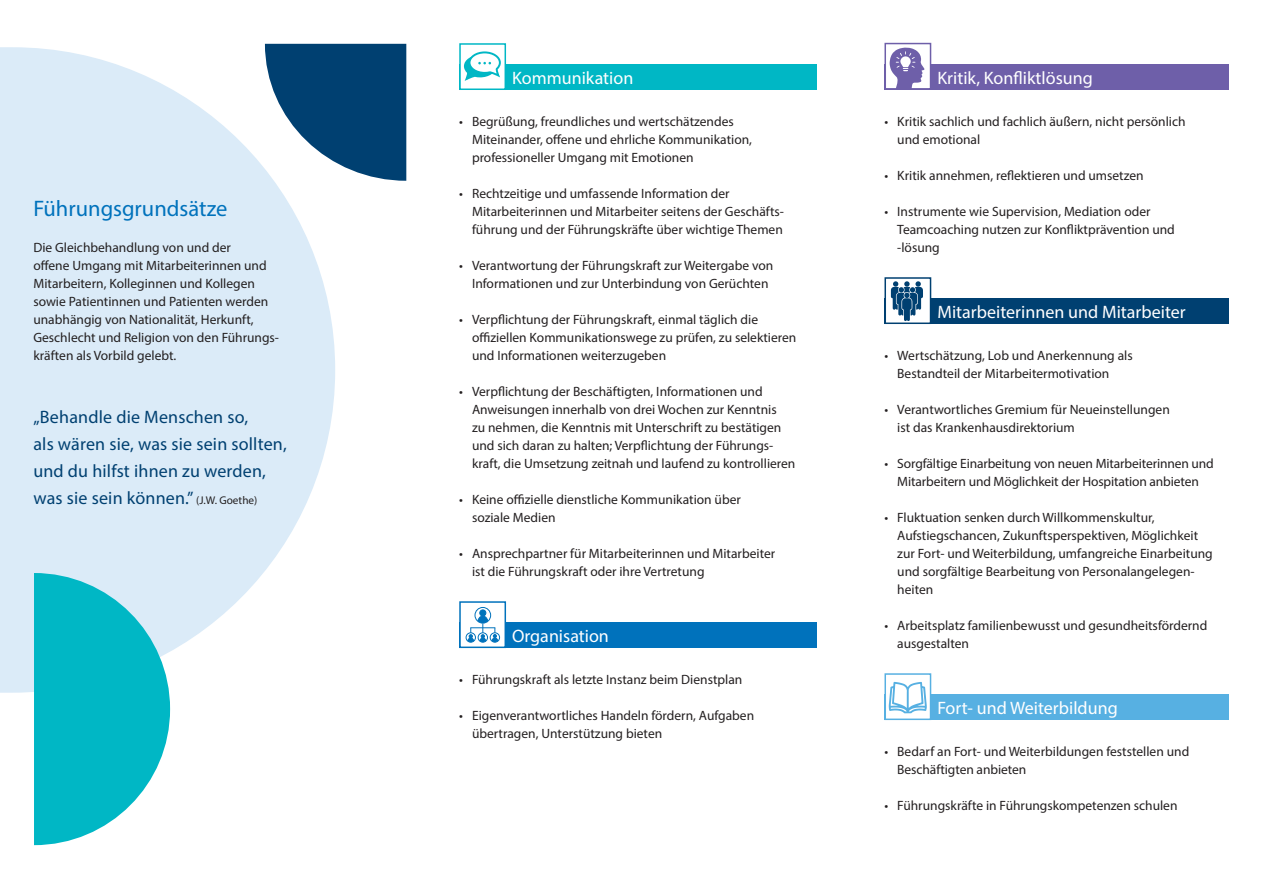
<style>
.page{position:relative;width:1263px;height:893px;background:#fff}
.page>*{position:absolute;margin:0;border:0;box-sizing:border-box;transform-origin:0 0}
.C___L_-Überschrift{font:22.5px "Myriad Pro";color:#0072bc}
.C___Fließtext___Roma{font:18px "Myriad Pro";letter-spacing:.01em;color:#004071}
.C___L_-Überschrift-2{font:18px "Myriad Pro";color:#fff}
.C___Fließtext___Roma-2{font:13.5px/18px "Myriad Pro";color:#231f20}
.s1{font-size:11.25px;color:#231f20}
</style>
<div class="page">
<svg style="left:0;top:47px;width:335px;height:646px;fill:#dbebf8"></svg>
<div style="left:884px;top:64px;width:345px;height:26px;background:#6e5fa9"></div>
<div style="left:885px;top:44px;width:45px;height:45px;background:#fff"></div>
<svg style="left:890px;top:47px;width:35px;height:40px"></svg>
<div style="left:884px;top:43px;width:47px;height:47px;border:2px solid #6e5fa9"></div>
<div style="left:884px;top:299px;width:345px;height:25px;background:#004071"></div>
<div style="left:884px;top:277px;width:47px;height:47px;background:#fff;border:2px solid #004071"></div>
<div style="left:884px;top:695px;width:345px;height:25px;background:#57b0e2"></div>
<div style="left:884px;top:673px;width:47px;height:47px;background:#fff;border:2px solid #57b0e2"></div>
<div style="left:459px;top:65px;width:357px;height:25px;background:#00b7c5"></div>
<div style="left:459px;top:43px;width:47px;height:47px;background:#fff;border:2px solid #00b7c5"></div>
<div style="left:459px;top:623px;width:357px;height:25px;background:#0072bc"></div>
<div style="left:459px;top:601px;width:47px;height:47px;background:#fff;border:2px solid #0072bc"></div>
<svg style="left:34px;top:573px;width:136px;height:272px;background:#32c4d0"></svg>
<svg style="left:265px;top:44px;width:141px;height:137px"></svg>
<svg style="left:464px;top:51px;width:37px;height:30px"></svg>
<div style="left:479px;top:609px;width:7px;height:7px;border:1px solid #0072bc;border-radius:50%"></div>
<div style="left:475px;top:607px;width:16px;height:16px;border:1px solid #0072bc;border-radius:50%"></div>
<div style="left:478px;top:632px;width:10px;height:11px;border:1px solid #0072bc;border-radius:50%"></div>
<div style="left:466px;top:632px;width:10px;height:11px;border:1px solid #0072bc;border-radius:50%"></div>
<svg style="left:467px;top:610px;width:31px;height:32px"></svg>
<div style="left:490px;top:632px;width:10px;height:11px;border:1px solid #0072bc;border-radius:50%"></div>
<svg style="left:891px;top:281px;width:32px;height:40px"></svg>
<svg style="left:889px;top:682px;width:38px;height:31px"></svg>
<p class="C___L_-Überschrift" style="left:33px;top:195px;width:196px">Führungsgrundsätze</p>
<p class="C___Fließtext___Roma-2" style="left:33px;top:238px;width:199px">Die Gleichbehandlung von und der</p>
<p class="C___Fließtext___Roma-2" style="left:33px;top:256px;width:247px">offene Umgang mit Mitarbeiterinnen und Mitarbeitern, Kolleginnen und Kollegen sowie Patientinnen und Patienten werden unabhängig von Nationalität, Herkunft, Geschlecht und Religion von den Führungs-</p>
<p class="C___Fließtext___Roma-2" style="left:33px;top:346px;width:145px">kräften als Vorbild gelebt.</p>
<p class="C___Fließtext___Roma" style="left:33px;top:406px;width:216px">„Behandle die Menschen so,</p>
<p class="C___Fließtext___Roma" style="left:33px;top:433px;width:255px">als wären sie, was sie sein sollten,</p>
<p class="C___Fließtext___Roma" style="left:33px;top:460px;width:234px">und du hilfst ihnen zu werden,</p>
<p class="C___Fließtext___Roma" style="left:33px;top:487px;width:226px">was sie sein können.” <span class="s1">(J.W. Goethe)</span></p>
<p class="C___L_-Überschrift-2" style="left:512px;top:67px;width:123px">Kommunikation</p>
<p class="C___Fließtext___Roma-2" style="left:459px;top:112px;width:276px">• Begrüßung, freundliches und wertschätzendes</p>
<p class="C___Fließtext___Roma-2" style="left:472px;top:130px;width:282px">Miteinander, offene und ehrliche Kommunikation,</p>
<p class="C___Fließtext___Roma-2" style="left:472px;top:148px;width:223px">professioneller Umgang mit Emotionen</p>
<p class="C___Fließtext___Roma-2" style="left:459px;top:184px;width:272px">• Rechtzeitige und umfassende Information der</p>
<p class="C___Fließtext___Roma-2" style="left:472px;top:202px;width:313px">Mitarbeiterinnen und Mitarbeiter seitens der Geschäfts-</p>
<p class="C___Fließtext___Roma-2" style="left:472px;top:220px;width:312px">führung und der Führungskräfte über wichtige Themen</p>
<p class="C___Fließtext___Roma-2" style="left:459px;top:256px;width:315px">• Verantwortung der Führungskraft zur Weitergabe von</p>
<p class="C___Fließtext___Roma-2" style="left:472px;top:274px;width:298px">Informationen und zur Unterbindung von Gerüchten</p>
<p class="C___Fließtext___Roma-2" style="left:459px;top:310px;width:300px">• Verpflichtung der Führungskraft, einmal täglich die</p>
<p class="C___Fließtext___Roma-2" style="left:472px;top:328px;width:326px">offiziellen Kommunikationswege zu prüfen, zu selektieren</p>
<p class="C___Fließtext___Roma-2" style="left:472px;top:346px;width:196px">und Informationen weiterzugeben</p>
<p class="C___Fließtext___Roma-2" style="left:459px;top:382px;width:305px">• Verpflichtung der Beschäftigten, Informationen und</p>
<p class="C___Fließtext___Roma-2" style="left:472px;top:400px;width:306px">Anweisungen innerhalb von drei Wochen zur Kenntnis</p>
<p class="C___Fließtext___Roma-2" style="left:472px;top:418px;width:311px">zu nehmen, die Kenntnis mit Unterschrift zu bestätigen</p>
<p class="C___Fließtext___Roma-2" style="left:472px;top:436px;width:303px">und sich daran zu halten; Verpflichtung der Führungs-</p>
<p class="C___Fließtext___Roma-2" style="left:472px;top:454px;width:325px">kraft, die Umsetzung zeitnah und laufend zu kontrollieren</p>
<p class="C___Fließtext___Roma-2" style="left:459px;top:490px;width:283px">• Keine offizielle dienstliche Kommunikation über</p>
<p class="C___Fließtext___Roma-2" style="left:472px;top:508px;width:85px">soziale Medien</p>
<p class="C___Fließtext___Roma-2" style="left:459px;top:544px;width:317px">• Ansprechpartner für Mitarbeiterinnen und Mitarbeiter</p>
<p class="C___Fließtext___Roma-2" style="left:472px;top:562px;width:234px">ist die Führungskraft oder ihre Vertretung</p>
<p class="C___L_-Überschrift-2" style="left:512px;top:625px;width:98px">Organisation</p>
<p class="C___Fließtext___Roma-2" style="left:459px;top:670px;width:285px">• Führungskraft als letzte Instanz beim Dienstplan</p>
<p class="C___Fließtext___Roma-2" style="left:459px;top:706px;width:296px">• Eigenverantwortliches Handeln fördern, Aufgaben</p>
<p class="C___Fließtext___Roma-2" style="left:472px;top:724px;width:192px">übertragen, Unterstützung bieten</p>
<p class="C___L_-Überschrift-2" style="left:937px;top:66px;width:157px">Kritik, Konfliktlösung</p>
<p class="C___Fließtext___Roma-2" style="left:884px;top:112px;width:303px">• Kritik sachlich und fachlich äußern, nicht persönlich</p>
<p class="C___Fließtext___Roma-2" style="left:897px;top:130px;width:85px">und emotional</p>
<p class="C___Fließtext___Roma-2" style="left:884px;top:166px;width:261px">• Kritik annehmen, reflektieren und umsetzen</p>
<p class="C___Fließtext___Roma-2" style="left:884px;top:202px;width:268px">• Instrumente wie Supervision, Mediation oder</p>
<p class="C___Fließtext___Roma-2" style="left:897px;top:220px;width:279px">Teamcoaching nutzen zur Konfliktprävention und</p>
<p class="C___Fließtext___Roma-2" style="left:897px;top:238px;width:44px">-lösung</p>
<p class="C___L_-Überschrift-2" style="left:937px;top:301px;width:250px">Mitarbeiterinnen und Mitarbeiter</p>
<p class="C___Fließtext___Roma-2" style="left:884px;top:346px;width:250px">• Wertschätzung, Lob und Anerkennung als</p>
<p class="C___Fließtext___Roma-2" style="left:897px;top:364px;width:214px">Bestandteil der Mitarbeitermotivation</p>
<p class="C___Fließtext___Roma-2" style="left:884px;top:400px;width:287px">• Verantwortliches Gremium für Neueinstellungen</p>
<p class="C___Fließtext___Roma-2" style="left:897px;top:418px;width:179px">ist das Krankenhausdirektorium</p>
<p class="C___Fließtext___Roma-2" style="left:884px;top:454px;width:331px">• Sorgfältige Einarbeitung von neuen Mitarbeiterinnen und</p>
<p class="C___Fließtext___Roma-2" style="left:897px;top:472px;width:303px">Mitarbeitern und Möglichkeit der Hospitation anbieten</p>
<p class="C___Fließtext___Roma-2" style="left:884px;top:508px;width:272px">• Fluktuation senken durch Willkommenskultur,</p>
<p class="C___Fließtext___Roma-2" style="left:897px;top:526px;width:302px">Aufstiegschancen, Zukunftsperspektiven, Möglichkeit</p>
<p class="C___Fließtext___Roma-2" style="left:897px;top:544px;width:317px">zur Fort- und Weiterbildung, umfangreiche Einarbeitung</p>
<p class="C___Fließtext___Roma-2" style="left:897px;top:562px;width:299px">und sorgfältige Bearbeitung von Personalangelegen-</p>
<p class="C___Fließtext___Roma-2" style="left:897px;top:580px;width:38px">heiten</p>
<p class="C___Fließtext___Roma-2" style="left:884px;top:616px;width:324px">• Arbeitsplatz familienbewusst und gesundheitsfördernd</p>
<p class="C___Fließtext___Roma-2" style="left:897px;top:634px;width:73px">ausgestalten</p>
<p class="C___L_-Überschrift-2" style="left:937px;top:697px;width:182px">Fort- und Weiterbildung</p>
<p class="C___Fließtext___Roma-2" style="left:884px;top:742px;width:306px">• Bedarf an Fort- und Weiterbildungen feststellen und</p>
<p class="C___Fließtext___Roma-2" style="left:897px;top:760px;width:131px">Beschäftigten anbieten</p>
<p class="C___Fließtext___Roma-2" style="left:884px;top:796px;width:294px">• Führungskräfte in Führungskompetenzen schulen</p>
</div>
